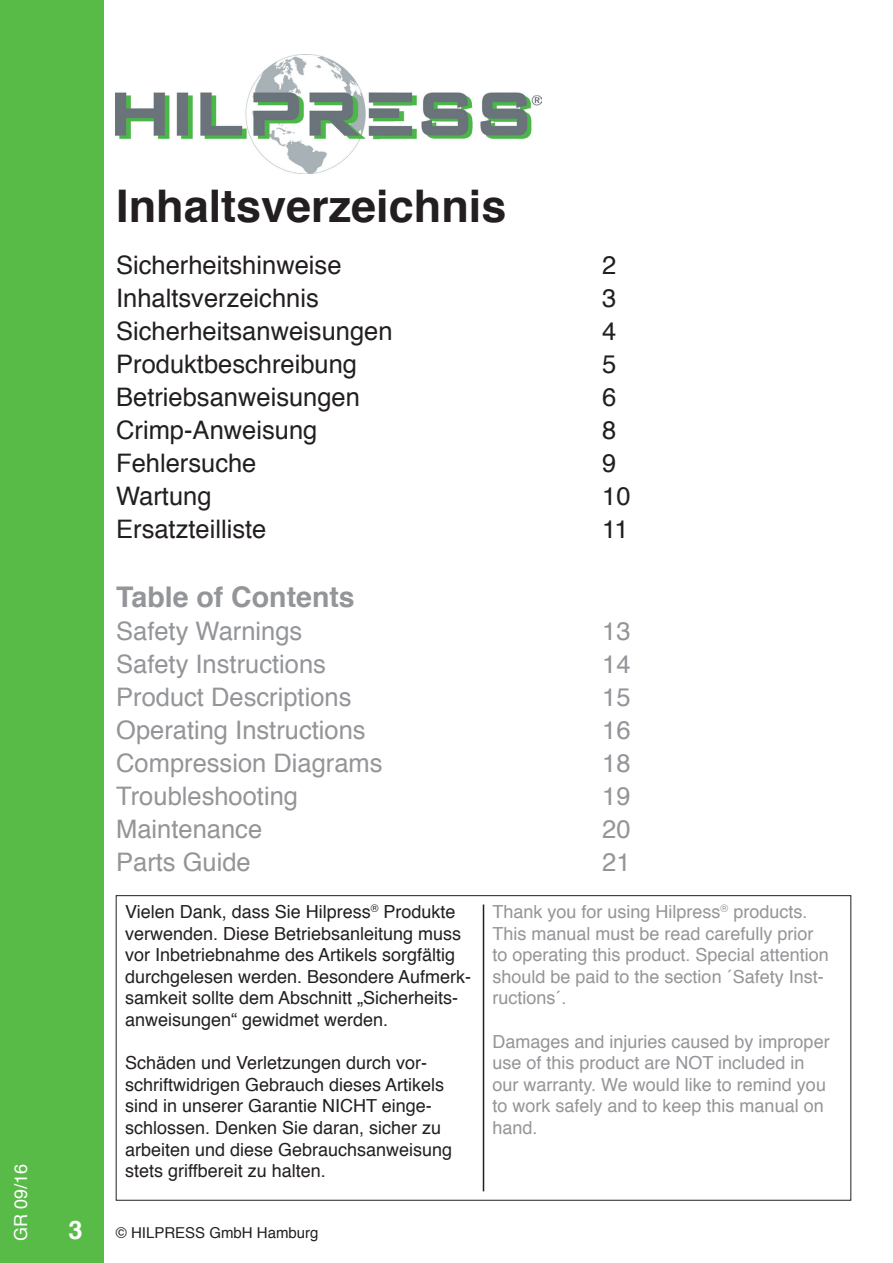
<style>
.page{position:relative;width:893px;height:1263px;background:#fff}
.page>*{position:absolute;margin:0;border:0;box-sizing:border-box;transform-origin:0 0}
.t1{font:700 45px "Helvetica";color:#231f20}
.t2{font:700 28.5px "Helvetica";color:#939598}
.t3{font:25.5px "Helvetica";color:#231f20}
.t4{font:25.5px "Helvetica";color:#939598}
.t5{font:700 25.5px "Helvetica";color:#fff}
.t6{font:18px/21.6px "Helvetica";color:#231f20}
.t7{font:18px/21.6px "Helvetica";color:#939598}
.t8{font:18px "Helvetica";color:#fff}
.t9{font:15px "Helvetica";color:#231f20}
</style>
<div class="page">
<img style="left:116px;top:54px;width:425px;height:120px">
<div style="left:0;top:0;width:103px;height:1263px;background:#58ba47"></div>
<hr style="left:483px;top:904px;width:1px;height:287px;background:#231f20">
<p class="t8" style="left:7px;top:1241px;width:79px;rotate:-90deg">GR 09/16</p>
<h1 class="t1" style="left:116px;top:170px;width:392px">Inhaltsverzeichnis</h1>
<h3 class="t3" style="left:116px;top:245px;width:227px">Sicherheitshinweise</h3>
<h3 class="t3" style="left:602px;top:245px;width:16px">2</h3>
<h3 class="t3" style="left:116px;top:278px;width:204px">Inhaltsverzeichnis</h3>
<h3 class="t3" style="left:602px;top:278px;width:16px">3</h3>
<h3 class="t3" style="left:116px;top:311px;width:278px">Sicherheitsanweisungen</h3>
<h3 class="t3" style="left:602px;top:311px;width:16px">4</h3>
<h3 class="t3" style="left:116px;top:344px;width:242px">Produktbeschreibung</h3>
<h3 class="t3" style="left:602px;top:344px;width:16px">5</h3>
<h3 class="t3" style="left:116px;top:377px;width:245px">Betriebsanweisungen</h3>
<h3 class="t3" style="left:602px;top:377px;width:16px">6</h3>
<h3 class="t3" style="left:116px;top:410px;width:203px">Crimp-Anweisung</h3>
<h3 class="t3" style="left:602px;top:410px;width:16px">8</h3>
<h3 class="t3" style="left:116px;top:443px;width:142px">Fehlersuche</h3>
<h3 class="t3" style="left:602px;top:443px;width:16px">9</h3>
<h3 class="t3" style="left:116px;top:476px;width:97px">Wartung</h3>
<h3 class="t3" style="left:602px;top:476px;width:30px">10</h3>
<h3 class="t3" style="left:116px;top:509px;width:152px">Ersatzteilliste</h3>
<h3 class="t3" style="left:602px;top:509px;width:28px">11</h3>
<h2 class="t2" style="left:116px;top:574px;width:240px">Table of Contents</h2>
<h3 class="t4" style="left:116px;top:611px;width:188px">Safety Warnings</h3>
<h3 class="t4" style="left:602px;top:611px;width:30px">13</h3>
<h3 class="t4" style="left:116px;top:644px;width:211px">Safety Instructions</h3>
<h3 class="t4" style="left:602px;top:644px;width:30px">14</h3>
<h3 class="t4" style="left:116px;top:677px;width:237px">Product Descriptions</h3>
<h3 class="t4" style="left:602px;top:677px;width:30px">15</h3>
<h3 class="t4" style="left:116px;top:710px;width:251px">Operating Instructions</h3>
<h3 class="t4" style="left:602px;top:710px;width:30px">16</h3>
<h3 class="t4" style="left:116px;top:743px;width:268px">Compression Diagrams</h3>
<h3 class="t4" style="left:602px;top:743px;width:30px">18</h3>
<h3 class="t4" style="left:116px;top:776px;width:183px">Troubleshooting</h3>
<h3 class="t4" style="left:602px;top:776px;width:30px">19</h3>
<h3 class="t4" style="left:116px;top:809px;width:147px">Maintenance</h3>
<h3 class="t4" style="left:602px;top:809px;width:30px">20</h3>
<h3 class="t4" style="left:116px;top:842px;width:136px">Parts Guide</h3>
<h3 class="t4" style="left:602px;top:842px;width:30px">21</h3>
<p class="t6" style="left:125px;top:901px;width:348px">Vielen Dank, dass Sie Hilpress<sup>®</sup> Produkte verwenden. Diese Betriebsanleitung muss vor Inbetriebnahme des Artikels sorgfältig durchgelesen werden. Besondere Aufmerk&shy;samkeit sollte dem Abschnitt „Sicherheits&shy;anweisungen“ gewidmet werden.</p>
<p class="t6" style="left:125px;top:1053px;width:329px">Schäden und Verletzungen durch vor&shy;schriftwidrigen Gebrauch dieses Artikels sind in unserer Garantie NICHT einge&shy;schlossen. Denken Sie daran, sicher zu arbeiten und diese Gebrauchsanweisung stets griffbereit zu halten.</p>
<p class="t7" style="left:492px;top:901px;width:338px">Thank you for using Hilpress<sup>®</sup> products.<br>This manual must be read carefully prior to operating this product. Special attention should be paid to the section ´Safety Inst&shy;ructions´.</p>
<p class="t7" style="left:492px;top:1031px;width:339px">Damages and injuries caused by improper use of this product are NOT included in our warranty. We would like to remind you to work safely and to keep this manual on hand.</p>
<h3 class="t5" style="left:68px;top:1210px;width:16px">3</h3>
<p class="t9" style="left:116px;top:1221px;width:204px">© HILPRESS GmbH Hamburg</p>
</div>
